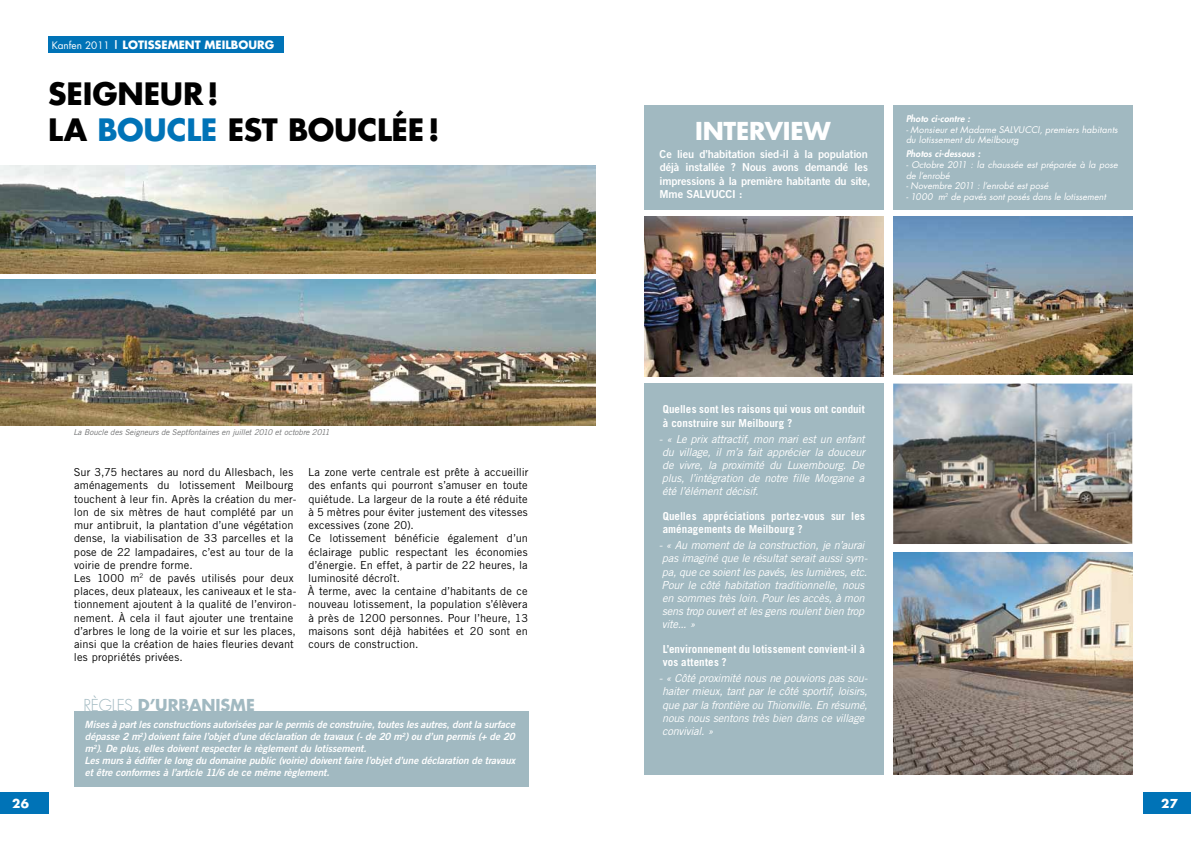
<style>
.page{position:relative;width:1191px;height:842px;background:#fff}
.page>*{position:absolute;margin:0;border:0;box-sizing:border-box;transform-origin:0 0}
.t1{font:700 30px/36px "Futura Std";letter-spacing:-.005em;color:#000}
.t2{font:700 24px "Futura Std";letter-spacing:-.005em;color:#fff}
.t3{font:700 16px "Futura Std";letter-spacing:-.005em;color:#a1b9c1}
.t4{font:700 12px "Futura Std";color:#fff}
.t5{font:700 11.2px "Futura Std";color:#fff}
.t6{font:11px/13.2px "Trade Gothic LT Std";letter-spacing:.01em;color:#000}
.t7{font:italic 11px/13.2px "Trade Gothic LT Std";letter-spacing:-.02em;color:#fff}
.t8{font:700 11px/13.2px "Trade Gothic LT Std";letter-spacing:.005em;color:#fff}
.t9{font:11px/13.2px "Trade Gothic LT Std Bd 2";letter-spacing:-.01em;color:#fff}
.t10{font:10px/12px "Trade Gothic LT Std Bd 2 Obl";letter-spacing:-.01em;color:#fff}
.t11{font:italic 9px/10.8px "Futura Std";letter-spacing:.005em;color:#fff}
.t12{font:italic 800 9px "Futura Std";letter-spacing:.015em;color:#fff}
.t13{font:italic 8px "Trade Gothic LT Std";letter-spacing:-.01em;color:#707172}
.s1{font-weight:400;font-size:10px}
.s2{font-size:8.8px}
.s3{color:#0073b7}
.s4{font-weight:300}
</style>
<div class="page">
<div style="left:74px;top:711px;width:454px;height:76px;background:#a1b9c1"></div>
<div style="left:48px;top:36px;width:236px;height:17px;background:#0073b7"></div>
<img style="left:0;top:280px;width:595px;height:145px">
<img style="left:0;top:165px;width:595px;height:108px">
<img style="left:644px;top:216px;width:239px;height:161px">
<div style="left:644px;top:384px;width:239px;height:391px;background:#a1b9c1"></div>
<div style="left:893px;top:105px;width:239px;height:105px;background:#a1b9c1"></div>
<div style="left:644px;top:105px;width:239px;height:105px;background:#a1b9c1"></div>
<img style="left:893px;top:384px;width:239px;height:160px">
<img style="left:893px;top:216px;width:239px;height:158px">
<img style="left:893px;top:553px;width:239px;height:222px">
<div style="left:0;top:792px;width:48px;height:22px;background:#0073b7"></div>
<div style="left:1143px;top:792px;width:48px;height:22px;background:#0073b7"></div>
<p class="t5" style="left:52px;top:37px;width:224px"><span class="s1">Kanfen 2011</span> <span class="s2">|</span> LOTISSEMENT MEILBOURG</p>
<h1 class="t1" style="left:48px;top:76px;width:393px">SEIGNEUR!<br>La <span class="s3">BOUCLE</span> EST BOUCLÉE!</h1>
<p class="t13" style="left:73px;top:427px;width:258px">La Boucle des Seigneurs de Septfontaines en juillet 2010 et octobre 2011</p>
<p class="t6" style="left:74px;top:466px;width:224px">Sur 3,75 hectares au nord du Allesbach, les aménagements du lotissement Meilbourg touchent à leur fin. Après la création du mer&shy;lon de six mètres de haut complété par un mur antibruit, la plantation d’une végétation dense, la viabilisation de 33 parcelles et la pose de 22 lampadaires, c’est au tour de la voirie de prendre forme.<br>Les 1000 m<sup>2</sup> de pavés utilisés pour deux places, deux plateaux, les caniveaux et le sta&shy;tionnement ajoutent à la qualité de l’environ&shy;nement. À cela il faut ajouter une trentaine d’arbres le long de la voirie et sur les places, ainsi que la création de haies fleuries devant les propriétés privées.</p>
<p class="t6" style="left:308px;top:466px;width:222px">La zone verte centrale est prête à accueillir des enfants qui pourront s’amuser en toute quiétude. La largeur de la route a été réduite à 5 mètres pour éviter justement des vitesses excessives (zone 20).<br>Ce lotissement bénéficie également d’un éclairage public respectant les économies d’énergie. En effet, à partir de 22 heures, la luminosité décroît.<br>À terme, avec la centaine d’habitants de ce nouveau lotissement, la population s’élèvera à près de 1200 personnes. Pour l’heure, 13 maisons sont déjà habitées et 20 sont en cours de construction.</p>
<h3 class="t3" style="left:83px;top:694px;width:173px"><span class="s4">RÈGLES</span> D’URBANISME</h3>
<p class="t10" style="left:85px;top:719px;width:432px">Mises à part les constructions autorisées par le permis de construire, toutes les autres, dont la surface dépasse 2 m<sup>2</sup>) doivent faire l’objet d’une déclaration de travaux (- de 20 m<sup>2</sup>) ou d’un permis (+ de 20 m<sup>2</sup>). De plus, elles doivent respecter le règlement du lotissement.<br>Les murs à édifier le long du domaine public (voirie) doivent faire l’objet d’une déclaration de travaux et être conformes à l’article 11/6 de ce même règlement.</p>
<h2 class="t2" style="left:695px;top:115px;width:137px">INTERVIEW</h2>
<p class="t9" style="left:659px;top:147px;width:212px">Ce lieu d’habitation sied-il à la population déjà installée ? Nous avons demandé les impressions à la première habitante du site, Mme Salvucci</p>
<p class="t9" style="left:739px;top:187px;width:5px">:</p>
<p class="t12" style="left:906px;top:113px;width:66px">Photo ci-contre :</p>
<p class="t11" style="left:906px;top:124px;width:213px">- Monsieur et Madame SALVUCCI, premiers habitants du lotissement du Meilbourg</p>
<p class="t12" style="left:906px;top:148px;width:76px">Photos ci-dessous :</p>
<p class="t11" style="left:906px;top:159px;width:213px">- Octobre 2011 : la chaussée est préparée à la pose de l’enrobé</p>
<p class="t11" style="left:906px;top:181px;width:144px">- Novembre 2011 : l’enrobé est posé</p>
<p class="t11" style="left:906px;top:192px;width:201px">- 1000 m<sup>2</sup> de pavés sont posés dans le lotissement</p>
<p class="t8" style="left:663px;top:403px;width:204px">Quelles sont les raisons qui vous ont conduit à construire sur Meilbourg ?</p>
<p class="t7" style="left:659px;top:432px;width:208px;text-align:justify">- « Le prix attractif, mon mari est un enfant du village, il m’a fait apprécier la douceur de vivre, la proximité du Luxembourg. De plus, l’intégration de notre fille Morgane a été l’élément décisif.</p>
<p class="t8" style="left:662px;top:509px;width:204px">Quelles appréciations portez-vous sur les aménagements de Meilbourg ?</p>
<p class="t7" style="left:659px;top:539px;width:210px">- « Au moment de la construction, je n’aurai pas imaginé que le résultat serait aussi sym&shy;pa, que ce soient les pavés, les lumières, etc.<br>Pour le côté habitation traditionnelle, nous en sommes très loin. Pour les accès, à mon sens trop ouvert et les gens roulent bien trop vite... »</p>
<p class="t8" style="left:662px;top:642px;width:204px">L’environnement du lotissement convient-il à vos attentes ?</p>
<p class="t7" style="left:659px;top:672px;width:210px">- « Côté proximité nous ne pouvions pas sou&shy;haiter mieux, tant par le côté sportif, loisirs, que par la frontière ou Thionville. En résumé, nous nous sentons très bien dans ce village convivial. »</p>
<p class="t4" style="left:12px;top:795px;width:18px">26</p>
<p class="t4" style="left:1161px;top:795px;width:18px">27</p>
</div>
